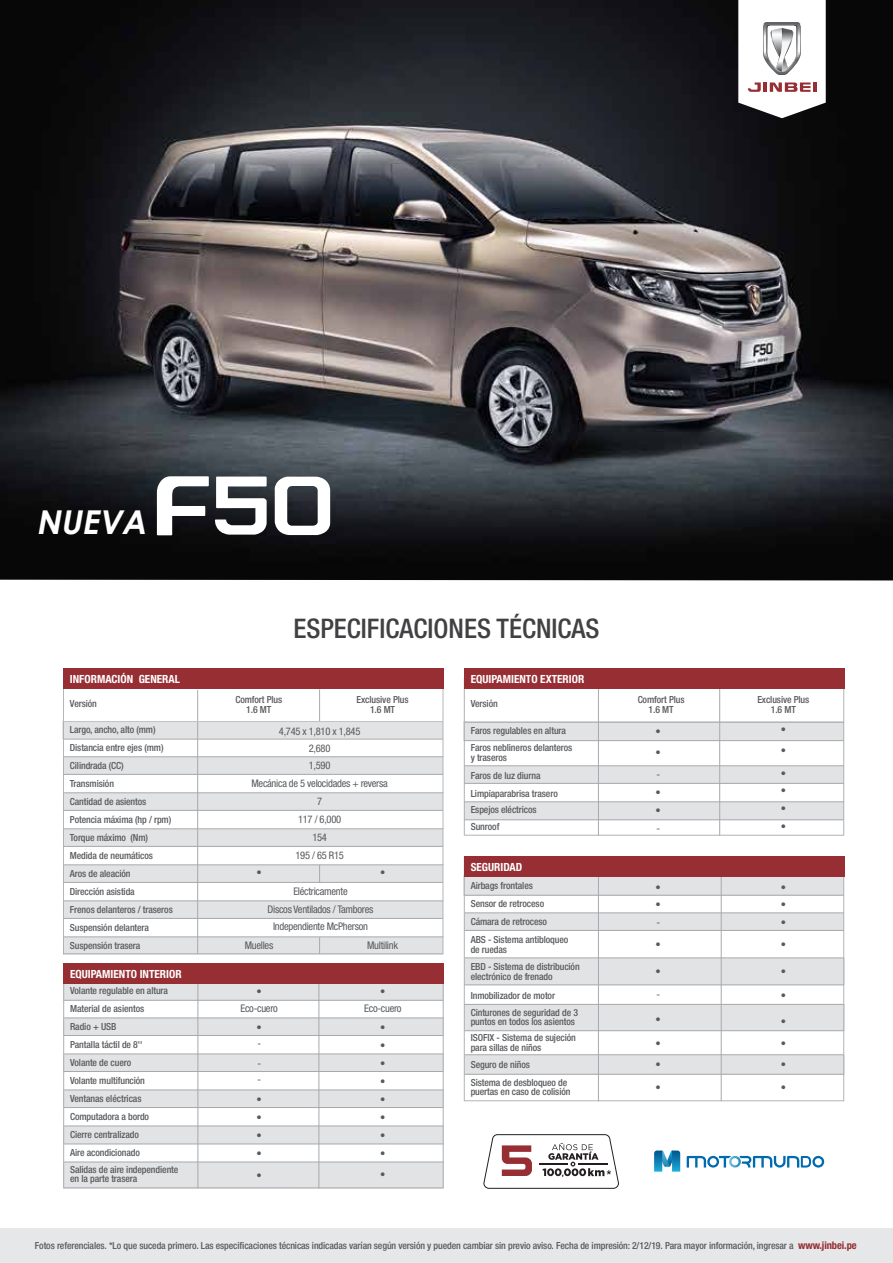
<style>
.page{position:relative;width:893px;height:1263px;background:#fff}
.page>*{position:absolute;margin:0;border:0;box-sizing:border-box;transform-origin:0 0}
.t1{font:italic 700 32.85px "Century Gothic";color:#fff}
.t2{font:500 condensed 27px "Helvetica Neue LT Std";color:#414042}
.t3{font:700 condensed 11.25px "Helvetica Neue LT Std";color:#fff}
.t4{font:condensed 10.5px/18px "Helvetica Neue LT Std";letter-spacing:-.025em;color:#58595b;text-align:justify}
.t5{font:500 condensed 9.75px/18px "Helvetica Neue LT Std";letter-spacing:-.01em;color:#58595b}
.s1{font-weight:700;font-size:10.5px;color:#962e34}
</style>
<div class="page">
<img style="left:0;top:0;width:892px;height:580px">
<div style="left:0;top:1228px;width:892px;height:34px;background:#e6e7e8"></div>
<svg style="left:654px;top:1150px;width:26px;height:21px"></svg>
<svg style="left:686px;top:1155px;width:138px;height:12px"></svg>
<svg style="left:483px;top:1134px;width:136px;height:55px"></svg>
<svg style="left:157px;top:476px;width:109px;height:59px"></svg>
<svg style="left:275px;top:476px;width:55px;height:59px"></svg>
<svg style="left:738px;top:0;width:87px;height:118px"></svg>
<svg style="left:63px;top:689px;width:380px;height:265px"></svg>
<div style="left:63px;top:668px;width:380px;height:21px;background:#962e34"></div>
<hr style="left:197px;top:689px;width:1px;height:265px;background:#a7a9ac">
<svg style="left:319px;top:864px;width:1px;height:18px"></svg>
<svg style="left:319px;top:937px;width:1px;height:16px"></svg>
<hr style="left:319px;top:689px;width:1px;height:32px;background:#a7a9ac">
<hr style="left:63px;top:738px;width:380px;height:1px;background:#a7a9ac">
<hr style="left:63px;top:721px;width:380px;height:1px;background:#c1c3c4">
<hr style="left:64px;top:756px;width:379px;height:1px;background:#a7a9ac">
<hr style="left:64px;top:774px;width:379px;height:1px;background:#a7a9ac">
<svg style="left:63px;top:983px;width:380px;height:205px;fill:#e2e3e4"></svg>
<hr style="left:197px;top:983px;width:1px;height:205px;background:#a7a9ac">
<hr style="left:318px;top:982px;width:1px;height:206px;background:#a7a9ac">
<hr style="left:64px;top:999px;width:379px;height:1px;background:#a7a9ac">
<hr style="left:64px;top:1017px;width:379px;height:1px;background:#a7a9ac">
<hr style="left:64px;top:1035px;width:379px;height:1px;background:#a7a9ac">
<div style="left:63px;top:962px;width:380px;height:21px;background:#962e34"></div>
<svg style="left:463px;top:857px;width:381px;height:244px;fill:#e2e3e4"></svg>
<hr style="left:598px;top:873px;width:1px;height:228px;background:#a7a9ac">
<hr style="left:464px;top:894px;width:379px;height:1px;background:#a7a9ac">
<hr style="left:464px;top:912px;width:379px;height:1px;background:#a7a9ac">
<hr style="left:464px;top:957px;width:379px;height:1px;background:#a7a9ac">
<hr style="left:464px;top:984px;width:379px;height:1px;background:#a7a9ac">
<hr style="left:464px;top:1003px;width:379px;height:1px;background:#a7a9ac">
<hr style="left:464px;top:930px;width:379px;height:1px;background:#a7a9ac">
<hr style="left:464px;top:1030px;width:379px;height:1px;background:#a7a9ac">
<hr style="left:464px;top:1054px;width:379px;height:1px;background:#a7a9ac">
<hr style="left:464px;top:1073px;width:379px;height:1px;background:#a7a9ac">
<hr style="left:720px;top:870px;width:1px;height:231px;background:#a7a9ac">
<div style="left:464px;top:856px;width:380px;height:20px;background:#962e34"></div>
<svg style="left:463px;top:689px;width:381px;height:146px"></svg>
<hr style="left:598px;top:688px;width:1px;height:147px;background:#a7a9ac">
<hr style="left:464px;top:740px;width:379px;height:1px;background:#a7a9ac">
<hr style="left:464px;top:765px;width:379px;height:1px;background:#a7a9ac">
<hr style="left:464px;top:721px;width:379px;height:1px;background:#a7a9ac">
<hr style="left:464px;top:783px;width:379px;height:1px;background:#a7a9ac">
<hr style="left:719px;top:684px;width:1px;height:151px;background:#a7a9ac">
<div style="left:463px;top:668px;width:381px;height:21px;background:#962e34"></div>
<h1 class="t1" style="left:36px;top:501px;width:118px">NUEVA</h1>
<p class="t3" style="left:70px;top:672px;width:111px">INFORMACIÓN GENERAL</p>
<p class="t5" style="left:70px;top:694px;width:29px">Versión</p>
<p class="t5" style="left:70px;top:720px;width:104px">Largo, ancho, alto (mm)<br>Distancia entre ejes (mm)<br>Cilindrada (CC)<br>Transmisión<br>Cantidad de asientos<br>Potencia máxima (hp / rpm)<br>Torque máximo (Nm)<br>Medida de neumáticos<br>Aros de aleación<br>Dirección asistida<br>Frenos delanteros / traseros<br>Suspensión delantera<br>Suspensión trasera</p>
<p class="t3" style="left:70px;top:966px;width:113px">EQUIPAMIENTO INTERIOR</p>
<p class="t5" style="left:70px;top:981px;width:99px">Volante regulable en altura<br>Material de asientos<br>Radio + USB<br>Pantalla táctil de 8''<br>Volante de cuero<br>Volante multifunción<br>Ventanas eléctricas<br>Computadora a bordo<br>Cierre centralizado<br>Aire acondicionado</p>
<p class="t5" style="left:70px;top:1164px;width:110px;line-height:9.8px">Salidas de aire independiente en la parte trasera</p>
<h2 class="t2" style="left:293px;top:612px;width:308px">ESPECIFICACIONES TÉCNICAS</h2>
<p class="t5" style="left:235px;top:694px;width:48px;line-height:10.5px;text-align:center">Comfort Plus<br>1.6 MT</p>
<p class="t5" style="left:356px;top:694px;width:53px;line-height:10.5px;text-align:center">Exclusive Plus<br>1.6 MT</p>
<p class="t4" style="left:251px;top:722px;width:138px;text-align:center">4,745 x 1,810 x 1,845<br>2,680<br>1,590<br>Mecánica de 5 velocidades + reversa<br>7<br>117 / 6,000<br>154<br>195 / 65 R15</p>
<p class="t4" style="left:267px;top:882px;width:107px;line-height:17.2px;text-align:center">Eléctricamente<br>Discos Ventilados / Tambores<br>Independiente McPherson</p>
<p class="t4" style="left:256px;top:863px;width:7px">•</p>
<p class="t4" style="left:380px;top:863px;width:7px">•</p>
<p class="t4" style="left:245px;top:936px;width:30px">Muelles</p>
<p class="t4" style="left:367px;top:936px;width:32px">Multilink</p>
<p class="t4" style="left:256px;top:982px;width:7px">•</p>
<p class="t4" style="left:256px;top:1018px;width:7px">•</p>
<p class="t4" style="left:380px;top:982px;width:7px">•</p>
<p class="t4" style="left:380px;top:1018px;width:7px">•</p>
<p class="t4" style="left:240px;top:999px;width:39px">Eco-cuero</p>
<p class="t4" style="left:364px;top:999px;width:39px">Eco-cuero</p>
<p class="t4" style="left:257px;top:1033px;width:5px;line-height:19.5px">- -</p>
<p class="t4" style="left:257px;top:1070px;width:5px">-</p>
<p class="t4" style="left:256px;top:1090px;width:7px">• • • •</p>
<p class="t4" style="left:256px;top:1166px;width:7px">•</p>
<p class="t4" style="left:380px;top:1036px;width:7px">• • •</p>
<p class="t4" style="left:380px;top:1090px;width:7px">• • • •</p>
<p class="t4" style="left:380px;top:1165px;width:7px">•</p>
<p class="t3" style="left:470px;top:672px;width:115px">EQUIPAMIENTO EXTERIOR</p>
<p class="t5" style="left:470px;top:694px;width:29px">Versión</p>
<p class="t5" style="left:470px;top:722px;width:103px;line-height:16.5px">Faros regulables en altura<br>Faros neblineros delanteros</p>
<p class="t5" style="left:470px;top:748px;width:89px">y traseros<br>Faros de luz diurna<br>Limpiaparabrisa trasero</p>
<p class="t5" style="left:470px;top:801px;width:68px;line-height:16.5px">Espejos eléctricos<br>Sunroof</p>
<p class="t3" style="left:470px;top:860px;width:53px">SEGURIDAD</p>
<p class="t5" style="left:470px;top:876px;width:99px">Airbags frontales<br>Sensor de retroceso<br>Cámara de retroceso<br>ABS - Sistema antibloqueo</p>
<p class="t5" style="left:470px;top:940px;width:110px;line-height:17.2px">de ruedas<br>EBD - Sistema de distribución</p>
<p class="t5" style="left:470px;top:966px;width:86px;line-height:19.5px">electrónico de frenado<br>Inmobilizador de motor</p>
<p class="t5" style="left:470px;top:1007px;width:109px;line-height:9px">Cinturones de seguridad de 3 puntos en todos los asientos</p>
<p class="t5" style="left:470px;top:1032px;width:107px;line-height:9.8px">ISOFIX - Sistema de sujeción para sillas de niños</p>
<p class="t5" style="left:470px;top:1056px;width:98px;line-height:17.2px">Seguro de niños<br>Sistema de desbloqueo de</p>
<p class="t5" style="left:470px;top:1082px;width:101px">puertas en caso de colisión</p>
<p class="t5" style="left:637px;top:694px;width:48px;line-height:10.5px;text-align:center">Comfort Plus<br>1.6 MT</p>
<p class="t4" style="left:655px;top:720px;width:7px;line-height:21px">• •</p>
<p class="t4" style="left:655px;top:765px;width:7px">- • • -</p>
<p class="t4" style="left:655px;top:878px;width:7px;line-height:17.2px">• • -</p>
<p class="t4" style="left:655px;top:935px;width:7px">•</p>
<p class="t4" style="left:655px;top:960px;width:7px;line-height:22.5px">• -</p>
<p class="t4" style="left:655px;top:1010px;width:7px">•</p>
<p class="t4" style="left:655px;top:1032px;width:7px;line-height:21px">• •</p>
<p class="t4" style="left:655px;top:1077px;width:7px">•</p>
<p class="t5" style="left:757px;top:694px;width:53px;line-height:10.5px;text-align:center">Exclusive Plus<br>1.6 MT</p>
<p class="t4" style="left:780px;top:719px;width:7px;line-height:21px">• •</p>
<p class="t4" style="left:780px;top:764px;width:7px">• • • •</p>
<p class="t4" style="left:780px;top:878px;width:7px;line-height:17.2px">• • •</p>
<p class="t4" style="left:780px;top:935px;width:7px">•</p>
<p class="t4" style="left:780px;top:962px;width:7px">•</p>
<p class="t4" style="left:780px;top:986px;width:7px">•</p>
<p class="t4" style="left:780px;top:1009px;width:7px;line-height:22.5px">• •</p>
<p class="t4" style="left:780px;top:1053px;width:7px;line-height:22.5px">• •</p>
<p class="t5" style="left:35px;top:1236px;width:823px">Fotos referenciales. *Lo que suceda primero. Las especificaciones técnicas indicadas varían según versión y pueden cambiar sin previo aviso. Fecha de impresión: 2/12/19. Para mayor información, ingresar a <span class="s1">www.jinbei.pe</span></p>
</div>
